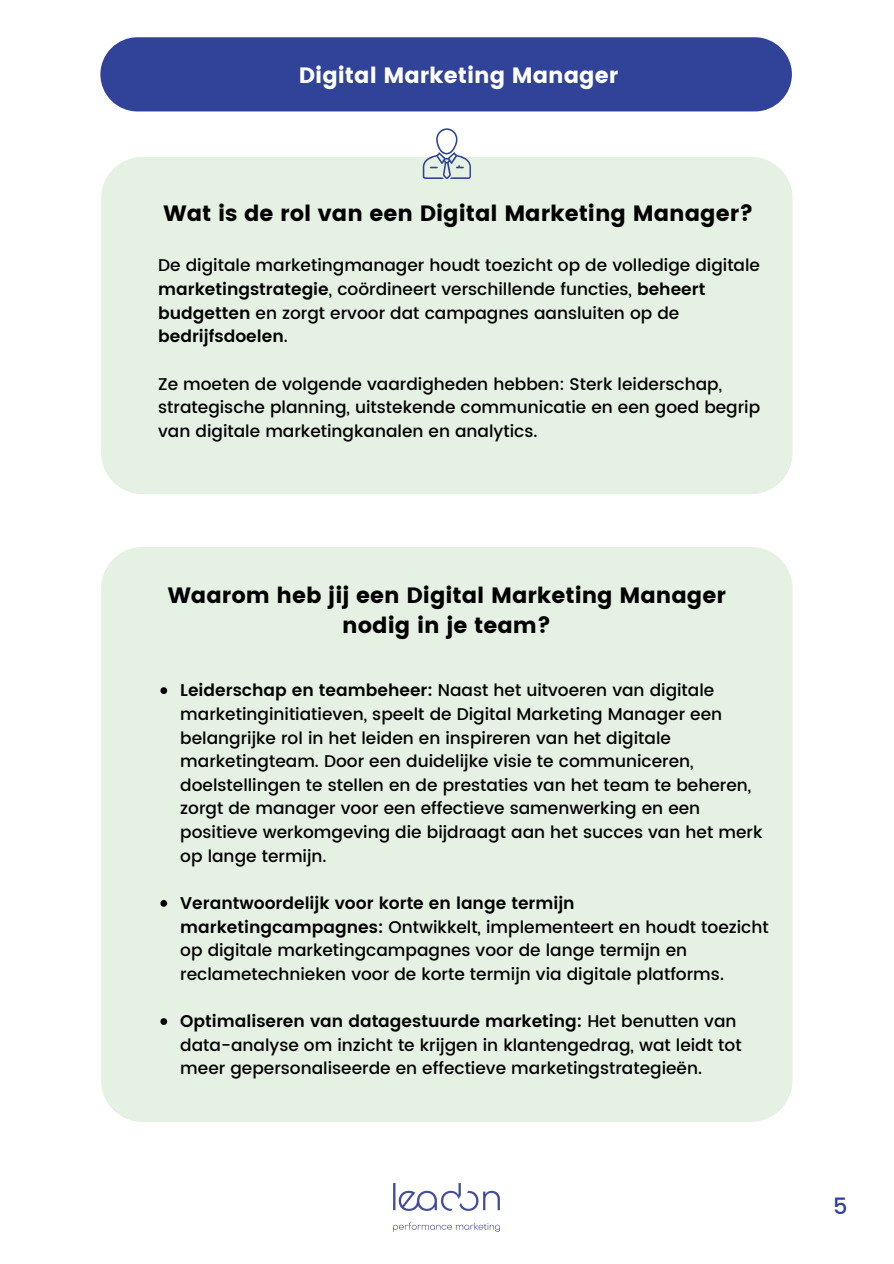
<style>
.page{position:relative;width:894px;height:1264px;background:#fff}
.page>*{position:absolute;margin:0;border:0;box-sizing:border-box;transform-origin:0 0}
.t1{font:500 22.5px "Poppins";color:#304398}
.t2{font:22.2px/30.3px "Poppins";color:#000;text-align:center}
.t3{font:22.2px "Poppins";color:#fff}
.t4{font:500 16.95px/23.7px "Poppins";color:#000}
.s1{font-weight:600}
</style>
<div class="page">
<img style="left:394px;top:1183px;width:105px;height:48px">
<div style="left:101px;top:157px;width:691px;height:337px;background:#e4f1e3;border-radius:42px"></div>
<div style="left:100px;top:37px;width:691px;height:74px;background:#304398;border-radius:37px"></div>
<div style="left:101px;top:547px;width:691px;height:574px;background:#e4f1e3;border-radius:42px"></div>
<svg style="left:160px;top:687px;width:7px;height:7px"></svg>
<svg style="left:160px;top:900px;width:7px;height:6px"></svg>
<svg style="left:160px;top:1018px;width:7px;height:6px"></svg>
<svg style="left:422px;top:128px;width:49px;height:51px"></svg>
<h2 class="t3" style="left:299px;top:62px;width:321px">Digital Marketing Manager</h2>
<h1 class="t2" style="left:163px;top:199px;width:591px">Wat is de rol van een Digital Marketing Manager?</h1>
<h2 class="t4" style="left:158px;top:254px;width:603px">De digitale marketingmanager houdt toezicht op de volledige digitale <span class="s1">marketingstrategie</span>, coördineert verschillende functies, <span class="s1">beheert budgetten</span> en zorgt ervoor dat campagnes aansluiten op de <span class="s1">bedrijfsdoelen</span>.</h2>
<h1 class="t4" style="left:158px;top:372px;width:603px">Ze moeten de volgende vaardigheden hebben: Sterk leiderschap, strategische planning, uitstekende communicatie en een goed begrip van digitale marketingkanalen en analytics.</h1>
<p class="t2" style="left:168px;top:579px;width:559px">Waarom heb jij een Digital Marketing Manager nodig in je team?</p>
<p class="t4" style="left:180px;top:678px;width:583px"><span class="s1">Leiderschap en teambeheer:</span> Naast het uitvoeren van digitale marketinginitiatieven, speelt de Digital Marketing Manager een belangrijke rol in het leiden en inspireren van het digitale marketingteam. Door een duidelijke visie te communiceren, doelstellingen te stellen en de prestaties van het team te beheren, zorgt de manager voor een effectieve samenwerking en een positieve werkomgeving die bijdraagt aan het succes van het merk op lange termijn.</p>
<p class="t4" style="left:180px;top:891px;width:590px"><span class="s1">Verantwoordelijk voor korte en lange termijn marketingcampagnes:</span> Ontwikkelt, implementeert en houdt toezicht op digitale marketingcampagnes voor de lange termijn en reclametechnieken voor de korte termijn via digitale platforms.</p>
<p class="t4" style="left:180px;top:1009px;width:562px"><span class="s1">Optimaliseren van datagestuurde marketing:</span> Het benutten van data-analyse om inzicht te krijgen in klantengedrag, wat leidt tot meer gepersonaliseerde en effectieve marketingstrategieën.</p>
<p class="t1" style="left:833px;top:1192px;width:16px">5</p>
</div>
